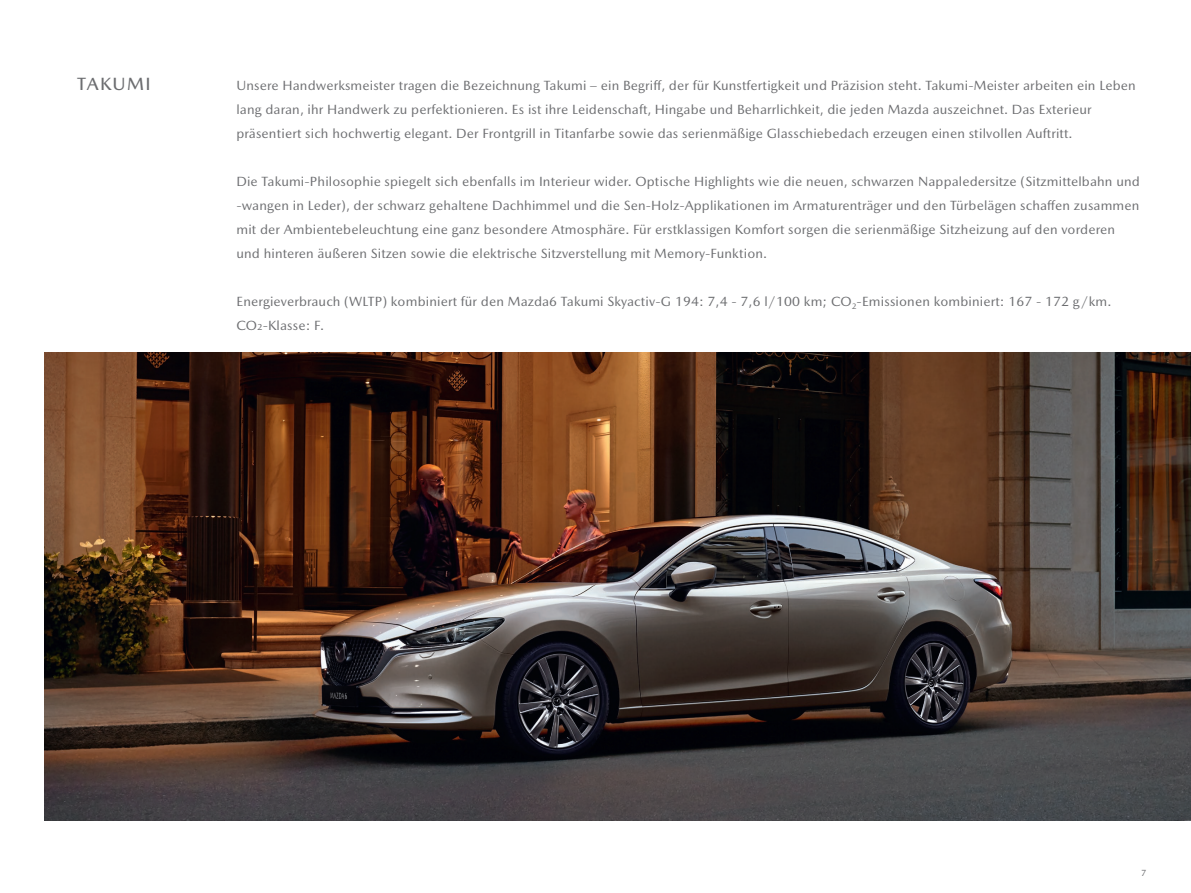
<style>
.page{position:relative;width:1191px;height:893px;background:#fff}
.page>*{position:absolute;margin:0;border:0;box-sizing:border-box;transform-origin:0 0}
.Innenteil_HL_Copy{font:500 18px "Mazda Type";letter-spacing:.075em;color:#6c6d70}
.Innenteil_Copy{font:13.5px/24px "Mazda Type";letter-spacing:.01em;color:#6c6d70}
.t1{font:9px "Mazda Type";color:#6c6d70}
</style>
<div class="page">
<img style="left:45px;top:353px;width:1146px;height:468px">
<p class="Innenteil_HL_Copy" style="left:77px;top:73px;width:75px">TAKUMI</p>
<p class="Innenteil_Copy" style="left:236px;top:73px;width:900px">Unsere Handwerksmeister tragen die Bezeichnung Takumi – ein Begriff, der für Kunstfertigkeit und Präzision steht. Takumi-Meister arbeiten ein Leben lang daran, ihr Handwerk zu perfektionieren. Es ist ihre Leidenschaft, Hingabe und Beharrlichkeit, die jeden Mazda auszeichnet. Das Exterieur präsentiert sich hochwertig elegant. Der Frontgrill in Titanfarbe sowie das serienmäßige Glasschiebedach erzeugen einen stilvollen Auftritt.</p>
<p class="Innenteil_Copy" style="left:236px;top:169px;width:904px">Die Takumi-Philosophie spiegelt sich ebenfalls im Interieur wider. Optische Highlights wie die neuen, schwarzen Nappaledersitze (Sitzmittelbahn und -wangen in Leder), der schwarz gehaltene Dachhimmel und die Sen-Holz-Applikationen im Armaturenträger und den Türbelägen schaffen zusammen mit der Ambientebeleuchtung eine ganz besondere Atmosphäre. Für erstklassigen Komfort sorgen die serienmäßige Sitzheizung auf den vorderen und hinteren äußeren Sitzen sowie die elektrische Sitzverstellung mit Memory-Funktion.</p>
<p class="Innenteil_Copy" style="left:236px;top:289px;width:876px">Energieverbrauch (WLTP) kombiniert für den Mazda6 Takumi Skyactiv-G 194: 7,4 - 7,6 l/100 km; CO<sub>2</sub>-Emissionen kombiniert: 167 - 172 g/km.<br>CO2-Klasse: F.</p>
<p class="t1" style="left:1141px;top:868px;width:7px">7</p>
</div>
